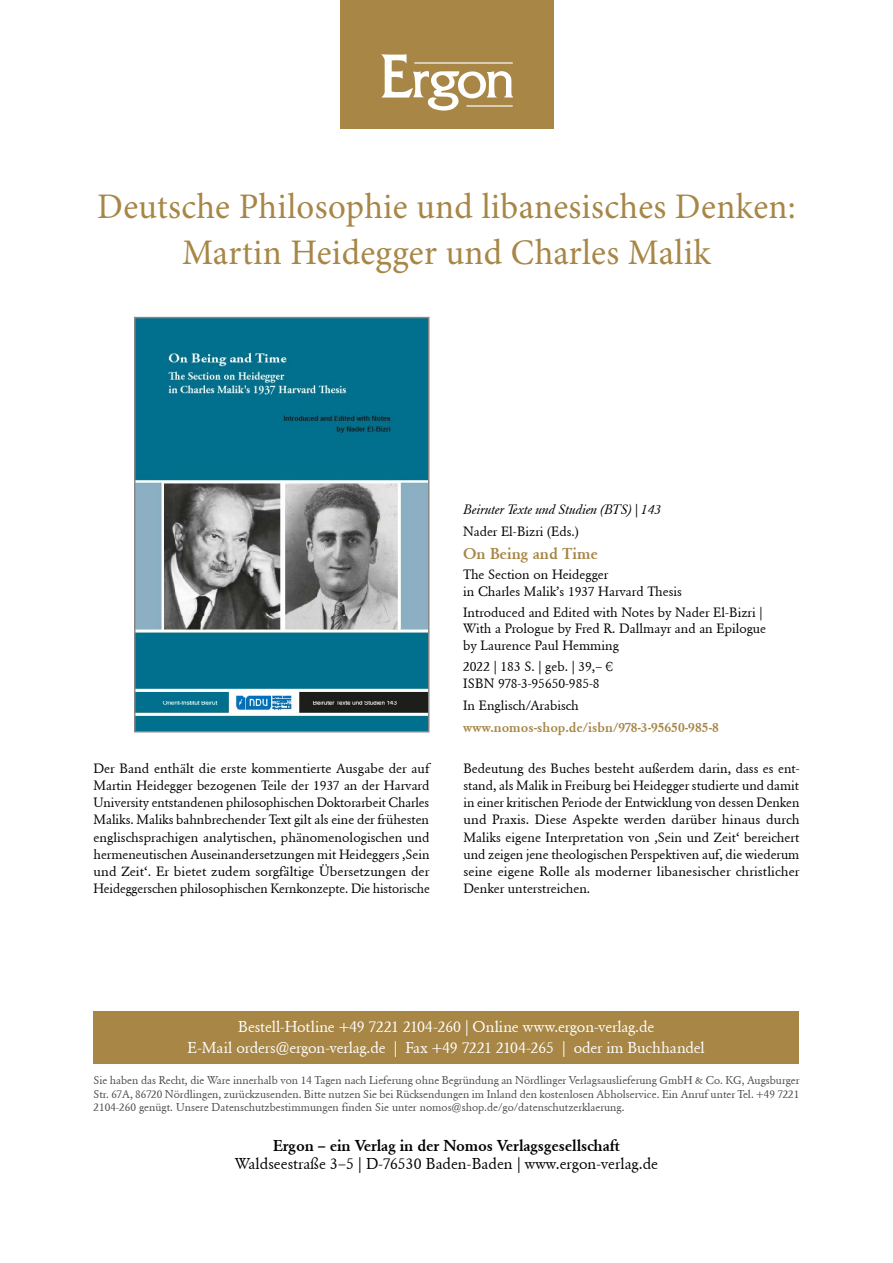
<style>
.page{position:relative;width:893px;height:1263px;background:#fff}
.page>*{position:absolute;margin:0;border:0;box-sizing:border-box;transform-origin:0 0}
.t1{font:36px/46.5px "Minion Pro";letter-spacing:.01em;color:#a78646;text-align:center}
.t2{font:15.75px/21px "Ergon Unicode";letter-spacing:-.01em;color:#fff;text-align:center}
.t3{font:15.75px "Ergon Unicode";color:#000}
.t4{font:700 15.75px "Ergon Unicode";letter-spacing:-.01em;color:#000}
.t5{font:700 15.75px "Ergon Unicode";color:#a78646}
.t6{font:13.5px/17.2px "Ergon Unicode";color:#000}
.t7{font:700 13.5px "Ergon Unicode";color:#a78646}
.t8{font:italic 13.5px "Ergon Unicode";color:#000}
.t9{font:11.25px/13.5px "Ergon Unicode";color:#4a4a49;text-align:justify}
</style>
<div class="page">
<div style="left:340px;top:0;width:214px;height:129px;background:#a78646"></div>
<div style="left:94px;top:1011px;width:705px;height:52px;background:#a78646"></div>
<svg style="left:381px;top:54px;width:132px;height:57px"></svg>
<hr style="left:466px;top:105px;width:47px;height:2px;background:#fff">
<hr style="left:414px;top:62px;width:99px;height:2px;background:#fff">
<img style="left:136px;top:319px;width:291px;height:411px">
<div style="left:134px;top:317px;width:295px;height:415px;border:1px solid #878787"></div>
<h1 class="t1" style="left:97px;top:184px;width:700px">Deutsche Philosophie und libanesisches Denken:<br>Martin Heidegger und Charles Malik</h1>
<p class="t8" style="left:463px;top:500px;width:199px">Beiruter Texte und Studien (BTS) | 143</p>
<p class="t6" style="left:463px;top:523px;width:117px">Nader El-Bizri (Eds.)</p>
<p class="t5" style="left:463px;top:542px;width:136px">On Being and Time</p>
<p class="t6" style="left:463px;top:566px;width:220px;line-height:16.5px">The Section on Heidegger<br>in Charles Malik’s 1937 Harvard Thesis</p>
<p class="t6" style="left:463px;top:603px;width:304px;line-height:16.5px">Introduced and Edited with Notes by Nader El-Bizri |<br>With a Prologue by Fred R. Dallmayr and an Epilogue by Laurence Paul Hemming</p>
<p class="t6" style="left:463px;top:657px;width:151px">2022 | 183 S. | geb. | 39,– €<br>ISBN 978-3-95650-985-8</p>
<p class="t6" style="left:463px;top:696px;width:117px">In Englisch/Arabisch</p>
<p class="t7" style="left:463px;top:718px;width:257px">www.nomos-shop.de/isbn/978-3-95650-985-8</p>
<p class="t6" style="left:94px;top:759px;width:338px;text-align:justify">Der Band enthält die erste kommentierte Ausgabe der auf Martin Heidegger bezogenen Teile der 1937 an der Harvard University entstandenen philosophischen Doktorarbeit Charles Maliks. Maliks bahnbrechender Text gilt als eine der frühesten englischsprachigen analytischen, phänomenologischen und hermeneutischen Auseinandersetzungen mit Heideggers ‚Sein und Zeit‘. Er bietet zudem sorgfältige Übersetzungen der Heideggerschen philosophischen Kernkonzepte. Die historische</p>
<p class="t6" style="left:463px;top:759px;width:338px;text-align:justify">Bedeutung des Buches besteht außerdem darin, dass es ent&shy;stand, als Malik in Freiburg bei Heidegger studierte und damit in einer kritischen Periode der Entwicklung von dessen Denken und Praxis. Diese Aspekte werden darüber hinaus durch Maliks eigene Interpretation von ‚Sein und Zeit‘ bereichert und zeigen jene theologischen Perspektiven auf, die wiederum seine eigene Rolle als moderner libanesischer christlicher Denker unterstreichen.</p>
<p class="t2" style="left:188px;top:1016px;width:519px">Bestell-Hotline +49 7221 2104-260 | Online www.ergon-verlag.de<br>E-Mail orders@ergon-verlag.de | Fax +49 7221 2104-265 | oder im Buchhandel</p>
<p class="t9" style="left:94px;top:1073px;width:707px">Sie haben das Recht, die Ware innerhalb von 14 Tagen nach Lieferung ohne Begründung an Nördlinger Verlagsauslieferung GmbH &amp; Co. KG, Augsburger Str. 67A, 86720 Nördlingen, zurückzusenden. Bitte nutzen Sie bei Rücksendungen im Inland den kostenlosen Abholservice. Ein Anruf unter Tel. +49 7221<br>2104-260 genügt. Unsere Datenschutzbestimmungen finden Sie unter nomos@shop.de/go/datenschutzerklaerung.</p>
<p class="t4" style="left:273px;top:1134px;width:348px">Ergon – ein Verlag in der Nomos Verlagsgesellschaft</p>
<p class="t3" style="left:235px;top:1153px;width:425px">Waldseestraße 3–5 | D-76530 Baden-Baden | www.ergon-verlag.de</p>
</div>
